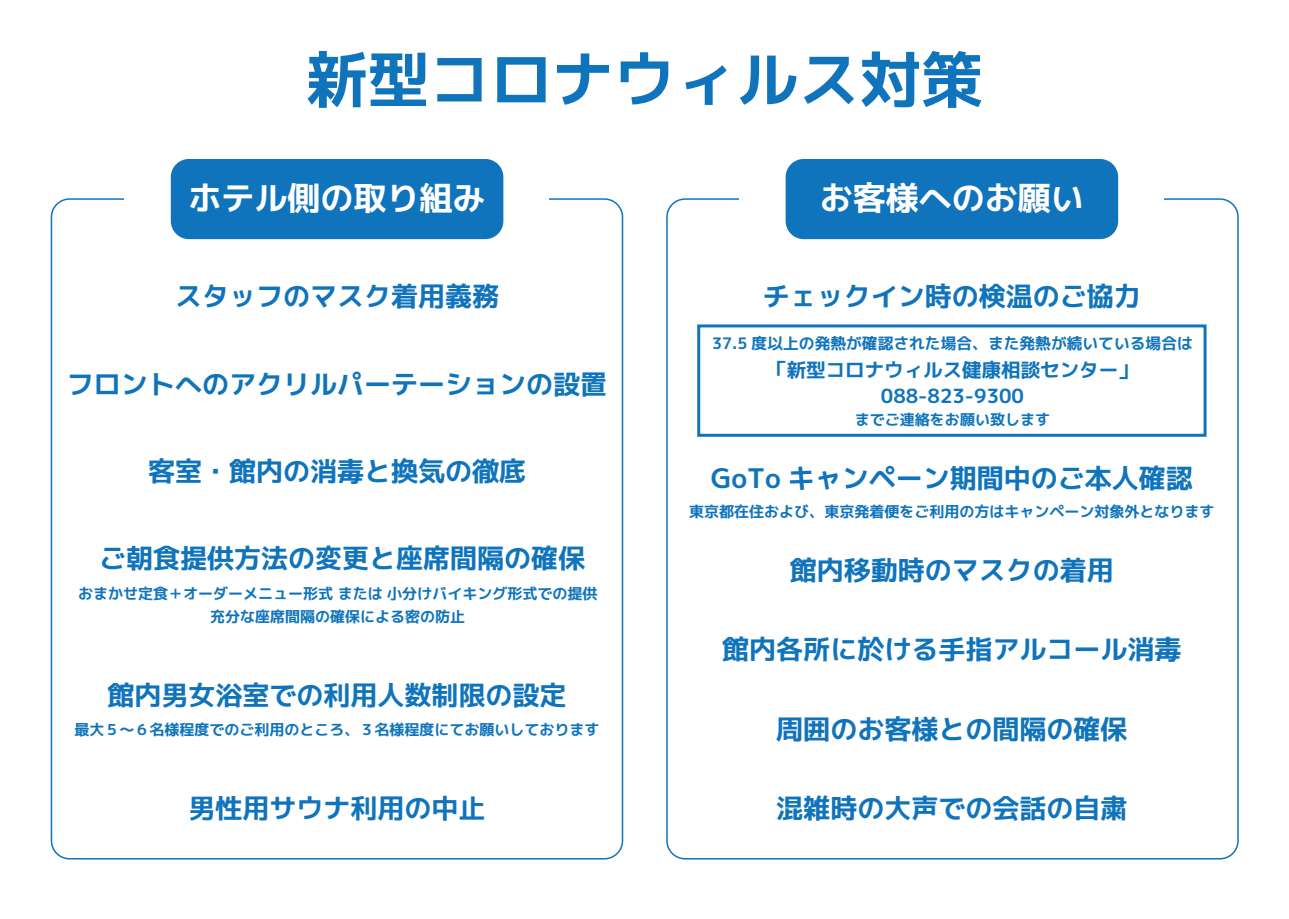
<style>
.page{position:relative;width:1289px;height:919px;background:#fff}
.page>*{position:absolute;margin:0;border:0;box-sizing:border-box;transform-origin:0 0}
.t1{font:61.5px "Mig Mix 1 P Bold";color:#1074bc}
.t2{font:33px "Mig Mix 1 P Bold";color:#fff}
.t3{font:27px "Mig Mix 1 P Bold";color:#1074bc}
.t4{font:19.5px/25.5px "Mig Mix 1 P Bold";color:#1074bc;text-align:center}
.t5{font:15.75px "Mig Mix 1 P Bold";color:#1074bc}
.t6{font:15px/22.5px "Mig Mix 1 P Bold";color:#1074bc;text-align:center}
</style>
<div class="page">
<div style="left:171px;top:159px;width:332px;height:80px;background:#1074bc;border-radius:18px"></div>
<div style="left:785px;top:159px;width:333px;height:80px;background:#1074bc;border-radius:18px"></div>
<div style="left:697px;top:324px;width:509px;height:113px;border:3px solid #1074bc"></div>
<h1 class="t1" style="left:306px;top:36px;width:678px">新型コロナウィルス対策</h1>
<p class="t2" style="left:188px;top:175px;width:298px">ホテル側の取り組み</p>
<p class="t2" style="left:819px;top:175px;width:265px">お客様へのお願い</p>
<p class="t3" style="left:175px;top:277px;width:325px">スタッフのマスク着用義務</p>
<p class="t3" style="left:67px;top:364px;width:541px">フロントへのアクリルパーテーションの設置</p>
<p class="t3" style="left:148px;top:452px;width:379px">客室・館内の消毒と換気の徹底</p>
<p class="t3" style="left:99px;top:539px;width:488px">ご朝食提供方法の変更と座席間隔の確保</p>
<p class="t6" style="left:78px;top:582px;width:521px">おまかせ定食＋オーダーメニュー形式 または 小分けバイキング形式での提供充分な座席間隔の確保による密の防止</p>
<p class="t3" style="left:107px;top:675px;width:460px">館内男女浴室での利用人数制限の設定</p>
<p class="t6" style="left:74px;top:718px;width:526px">最大５～６名様程度でのご利用のところ、３名様程度にてお願いしております</p>
<p class="t3" style="left:188px;top:788px;width:298px">男性用サウナ利用の中止</p>
<p class="t3" style="left:762px;top:277px;width:379px">チェックイン時の検温のご協力</p>
<p class="t5" style="left:712px;top:332px;width:482px">37.5 度以上の発熱が確認された場合、また発熱が続いている場合は</p>
<p class="t4" style="left:767px;top:357px;width:372px">「新型コロナウィルス健康相談センター」<br>088-823-9300</p>
<p class="t6" style="left:855px;top:408px;width:196px">までご連絡をお願い致します</p>
<p class="t3" style="left:711px;top:459px;width:483px">GoTo キャンペーン期間中のご本人確認</p>
<p class="t6" style="left:689px;top:500px;width:527px">東京都在住および、東京発着便をご利用の方はキャンペーン対象外となります</p>
<p class="t3" style="left:789px;top:550px;width:325px">館内移動時のマスクの着用</p>
<p class="t3" style="left:722px;top:630px;width:460px">館内各所に於ける手指アルコール消毒</p>
<p class="t3" style="left:776px;top:709px;width:352px">周囲のお客様との間隔の確保</p>
<p class="t3" style="left:776px;top:788px;width:352px">混雑時の大声での会話の自粛</p>
</div>
